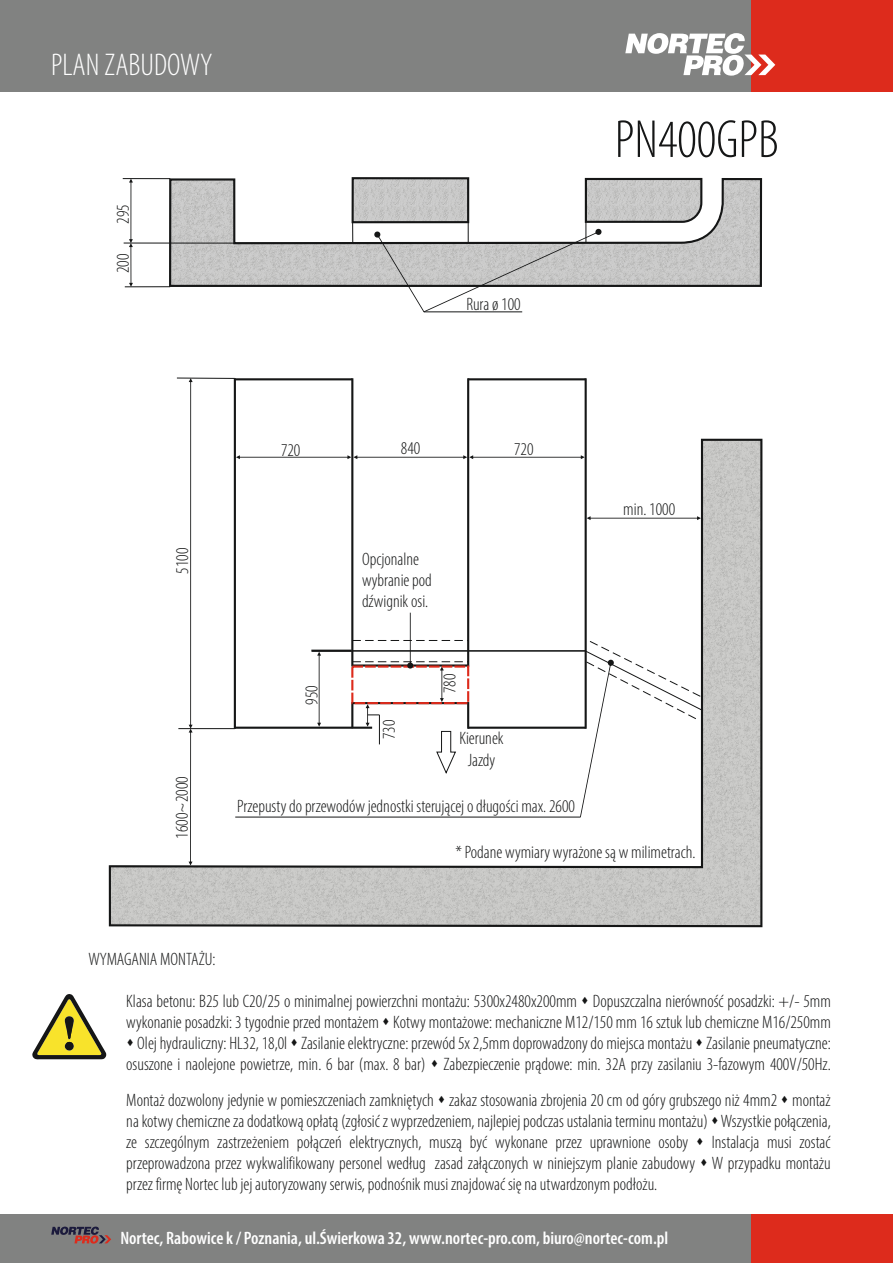
<style>
.page{position:relative;width:893px;height:1263px;background:#fff}
.page>*{position:absolute;margin:0;border:0;box-sizing:border-box;transform-origin:0 0}
.t1{font:300 condensed 54px "Myriad Pro";color:#151616}
.t2{font:700 36.6px "Ebrima";color:#151616}
.t3{font:300 condensed 31.5px "Myriad Pro";color:#fff}
.t4{font:300 condensed 18px/21.1px "Myriad Pro";color:#151616}
.t5{font:600 condensed 18px "Myriad Pro";color:#fff}
</style>
<div class="page">
<div style="left:0;top:0;width:766px;height:92px;background:#818281"></div>
<div style="left:751px;top:0;width:142px;height:92px;background:#dd2b1c"></div>
<svg style="left:625px;top:33px;width:150px;height:43px"></svg>
<div style="left:0;top:1214px;width:751px;height:49px;background:#818281"></div>
<div style="left:751px;top:1214px;width:142px;height:49px;background:#dd2b1c"></div>
<svg style="left:51px;top:1226px;width:60px;height:18px"></svg>
<svg style="left:108px;top:438px;width:655px;height:490px"></svg>
<hr style="left:178px;top:728px;width:57px;height:1px;background:#151616">
<hr style="left:123px;top:178px;width:47px;height:1px;background:#151616">
<svg style="left:580px;top:640px;width:123px;height:177px"></svg>
<hr style="left:235px;top:817px;width:345px;height:1px;background:#151616">
<svg style="left:189px;top:379px;width:4px;height:486px"></svg>
<hr style="left:125px;top:286px;width:45px;height:1px;background:#151616">
<svg style="left:129px;top:179px;width:4px;height:108px"></svg>
<svg style="left:168px;top:178px;width:595px;height:110px;background:#b5b5b4"></svg>
<hr style="left:124px;top:243px;width:110px;height:1px;background:#151616">
<svg style="left:587px;top:516px;width:114px;height:4px"></svg>
<svg style="left:170px;top:177px;width:553px;height:135px"></svg>
<svg style="left:32px;top:994px;width:75px;height:65px"></svg>
<svg style="left:236px;top:455px;width:349px;height:4px"></svg>
<hr style="left:177px;top:378px;width:58px;height:1px;background:#151616">
<svg style="left:317px;top:652px;width:4px;height:75px"></svg>
<hr style="left:311px;top:650px;width:41px;height:2px;background:#151616">
<hr style="left:352px;top:650px;width:234px;height:1px;background:#151616">
<hr style="left:467px;top:378px;width:2px;height:289px;background:#151616">
<hr style="left:468px;top:378px;width:118px;height:2px;background:#151616">
<hr style="left:585px;top:378px;width:2px;height:351px;background:#151616">
<hr style="left:468px;top:727px;width:118px;height:2px;background:#151616">
<hr style="left:467px;top:702px;width:2px;height:27px;background:#151616">
<hr style="left:351px;top:378px;width:2px;height:289px;background:#151616">
<hr style="left:235px;top:378px;width:117px;height:2px;background:#151616">
<hr style="left:234px;top:378px;width:2px;height:351px;background:#151616">
<hr style="left:235px;top:727px;width:117px;height:2px;background:#151616">
<hr style="left:351px;top:702px;width:2px;height:26px;background:#151616">
<svg style="left:352px;top:613px;width:116px;height:162px"></svg>
<h3 class="t3" style="left:51px;top:52px;width:163px">PLAN ZABUDOWY</h3>
<p class="t4" style="left:114px;top:224px;width:21px;rotate:-90deg">295</p>
<p class="t4" style="left:114px;top:273px;width:21px;rotate:-90deg">200</p>
<p class="t4" style="left:466px;top:295px;width:56px">Rura ø 100</p>
<h1 class="t1" style="left:615px;top:116px;width:165px">PN400GPB</h1>
<p class="t4" style="left:173px;top:574px;width:27px;rotate:-90deg">5100</p>
<p class="t4" style="left:173px;top:839px;width:64px;rotate:-90deg">1600~2000</p>
<p class="t4" style="left:281px;top:440px;width:21px">720</p>
<p class="t4" style="left:401px;top:439px;width:21px">840</p>
<p class="t4" style="left:514px;top:440px;width:21px">720</p>
<p class="t4" style="left:302px;top:705px;width:21px;rotate:-90deg">950</p>
<p class="t4" style="left:362px;top:550px;width:71px">Opcjonalne wybranie pod dźwignik osi.</p>
<p class="t4" style="left:380px;top:739px;width:21px;rotate:-90deg">730</p>
<p class="t4" style="left:440px;top:693px;width:21px;rotate:-90deg">780</p>
<p class="t4" style="left:459px;top:729px;width:46px;text-align:center">Kierunek<br>Jazdy</p>
<p class="t4" style="left:237px;top:797px;width:339px">Przepusty do przewodów jednostki sterującej o długości max. 2600</p>
<p class="t4" style="left:623px;top:500px;width:53px">min. 1000</p>
<p class="t4" style="left:455px;top:843px;width:242px">* Podane wymiary wyrażone są w milimetrach.</p>
<p class="t4" style="left:88px;top:950px;width:129px">WYMAGANIA MONTAŻU:</p>
<h2 class="t2" style="left:64px;top:1019px;width:13px">!</h2>
<p class="t4" style="left:126px;top:992px;width:706px">Klasa betonu: B25 lub C20/25 o minimalnej powierzchni montażu: 5300x2480x200mm ▲ Dopuszczalna nierówność posadzki: +/- 5mm wykonanie posadzki: 3 tygodnie przed montażem ▲ Kotwy montażowe: mechaniczne M12/150 mm 16 sztuk lub chemiczne M16/250mm</p>
<p class="t4" style="left:126px;top:1034px;width:706px">▲ Olej hydrauliczny: HL32, 18,0l ▲ Zasilanie elektryczne: przewód 5x 2,5mm doprowadzony do miejsca montażu ▲ Zasilanie pneumatyczne: osuszone i naolejone powietrze, min. 6 bar (max. 8 bar) ▲ Zabezpieczenie prądowe: min. 32A przy zasilaniu 3-fazowym 400V/50Hz.</p>
<p class="t4" style="left:126px;top:1091px;width:706px;text-align:justify">Montaż dozwolony jedynie w pomieszczeniach zamkniętych zakaz stosowania zbrojenia 20 cm od góry grubszego niż 4mm2 montaż na kotwy chemiczne za dodatkową opłatą (zgłosić z wyprzedzeniem, najlepiej podczas ustalania terminu montażu) ▲Wszystkie połączenia, ze szczególnym zastrzeżeniem połączeń elektrycznych, muszą być wykonane przez uprawnione osoby ▲ Instalacja musi zostać przeprowadzona przez wykwalifikowany personel według zasad załączonych w niniejszym planie zabudowy ▲ W przypadku montażu przez firmę Nortec lub jej autoryzowany serwis, podnośnik musi znajdować się na utwardzonym podłożu.</p>
<p class="t5" style="left:120px;top:1230px;width:549px">Nortec, Rabowice k / Poznania, ul.Świerkowa 32, www.nortec-pro.com, biuro@nortec-com.pl</p>
</div>
